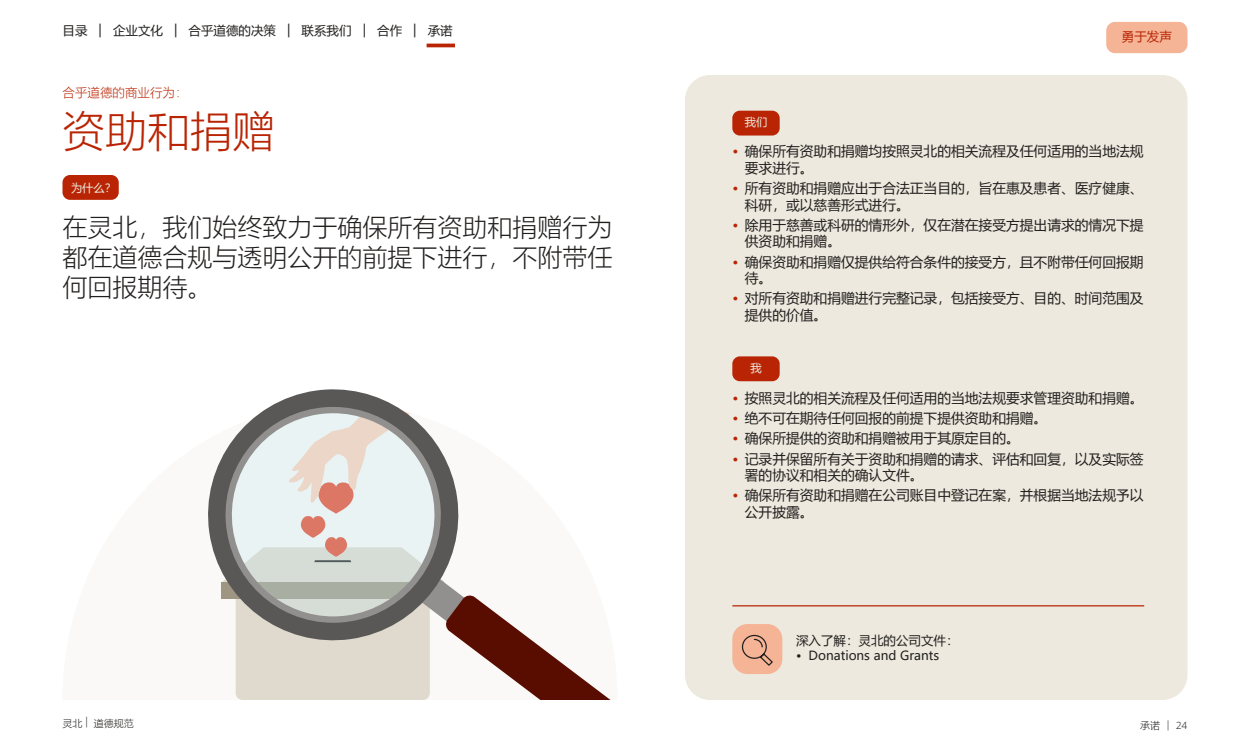
<style>
.page{position:relative;width:1250px;height:750px;background:#fff}
.page>*{position:absolute;margin:0;border:0;box-sizing:border-box;transform-origin:0 0}
.t1{font:300 42.5px "Microsoft Ya Hei";color:#b92504}
.t2{font:300 25px/30px "Microsoft Ya Hei";color:#22201f;text-align:justify}
.t3{font:13.75px/16.5px "Microsoft Ya Hei";color:#22201f}
.t4{font:12.5px "Microsoft Ya Hei";color:#22201f}
.t5{font:300 12.5px "Microsoft Ya Hei";color:#b92504}
.t6{font:12.5px "Microsoft Ya Hei";color:#b92504}
.t7{font:11.25px "Microsoft Ya Hei";color:#ede9de}
.t8{font:300 10px "Microsoft Ya Hei";color:#22201f}
.t9{font:300 10px "Noto Sans";color:#22201f}
.s1{color:#b92504}
.s2{font-family:"Microsoft Ya Hei"}
</style>
<div class="page">
<div style="left:1106px;top:22px;width:82px;height:31px;background:#f5b496;border-radius:9px"></div>
<hr style="left:427px;top:44px;width:28px;height:3px;background:#b92504">
<div style="left:685px;top:75px;width:503px;height:625px;background:#ede9de;border-radius:25px"></div>
<div style="left:62px;top:175px;width:57px;height:25px;background:#b92504;border-radius:8px"></div>
<hr style="left:732px;top:605px;width:412px;height:1px;background:#b92504">
<div style="left:732px;top:624px;width:50px;height:50px;background:#f5b496;border-radius:15px"></div>
<svg style="left:741px;top:634px;width:32px;height:32px"></svg>
<div style="left:732px;top:356px;width:48px;height:25px;background:#b92504;border-radius:8px"></div>
<div style="left:732px;top:111px;width:48px;height:25px;background:#b92504;border-radius:8px"></div>
<svg style="left:235px;top:595px;width:376px;height:105px"></svg>
<svg style="left:208px;top:389px;width:259px;height:260px"></svg>
<svg style="left:222px;top:407px;width:222px;height:216px;background:#c4c4c1"></svg>
<p class="t4" style="left:62px;top:22px;width:392px">目录 | 企业文化 | 合乎道德的决策 | 联系我们 | 合作 | 承诺</p>
<p class="t5" style="left:62px;top:85px;width:126px">合乎道德的商业行为：</p>
<h1 class="t1" style="left:62px;top:103px;width:214px">资助和捐赠</h1>
<p class="t7" style="left:71px;top:180px;width:46px">为什么？</p>
<h2 class="t2" style="left:62px;top:212px;width:551px">在灵北，我们始终致力于确保所有资助和捐赠行为都在道德合规与透明公开的前提下进行，不附带任何回报期待。</h2>
<p class="t8" style="left:62px;top:716px;width:73px">灵北 | 道德规范</p>
<p class="t7" style="left:745px;top:115px;width:24px">我们</p>
<p class="t6" style="left:1122px;top:28px;width:51px">勇于发声</p>
<p class="t3" style="left:745px;top:143px;width:400px;text-indent:-12px"><span class="s1">•</span> 确保所有资助和捐赠均按照灵北的相关流程及任何适用的当地法规要求进行。</p>
<p class="t3" style="left:745px;top:180px;width:400px;text-indent:-12px"><span class="s1">•</span> 所有资助和捐赠应出于合法正当目的，旨在惠及患者、医疗健康、科研，或以慈善形式进行。</p>
<p class="t3" style="left:745px;top:216px;width:400px;text-indent:-12px"><span class="s1">•</span> 除用于慈善或科研的情形外，仅在潜在接受方提出请求的情况下提供资助和捐赠。</p>
<p class="t3" style="left:745px;top:253px;width:400px;text-indent:-12px"><span class="s1">•</span> 确保资助和捐赠仅提供给符合条件的接受方，且不附带任何回报期待。</p>
<p class="t3" style="left:745px;top:290px;width:400px;text-indent:-12px"><span class="s1">•</span> 对所有资助和捐赠进行完整记录，包括接受方、目的、时间范围及提供的价值。</p>
<p class="t7" style="left:750px;top:361px;width:13px">我</p>
<p class="t3" style="left:732px;top:389px;width:413px"><span class="s1">•</span> 按照灵北的相关流程及任何适用的当地法规要求管理资助和捐赠。</p>
<p class="t3" style="left:732px;top:410px;width:316px"><span class="s1">•</span> 绝不可在期待任何回报的前提下提供资助和捐赠。</p>
<p class="t3" style="left:732px;top:430px;width:289px"><span class="s1">•</span> 确保所提供的资助和捐赠被用于其原定目的。</p>
<p class="t3" style="left:745px;top:450px;width:400px;text-indent:-12px"><span class="s1">•</span> 记录并保留所有关于资助和捐赠的请求、评估和回复，以及实际签署的协议和相关的确认文件。</p>
<p class="t3" style="left:745px;top:487px;width:400px;text-indent:-12px"><span class="s1">•</span> 确保所有资助和捐赠在公司账目中登记在案，并根据当地法规予以公开披露。</p>
<p class="t4" style="left:796px;top:632px;width:164px">深入了解：灵北的公司文件：</p>
<p class="t4" style="left:796px;top:647px;width:145px">• Donations and Grants</p>
<p class="t9" style="left:1140px;top:719px;width:49px"><span class="s2">承诺</span> | 24</p>
</div>
